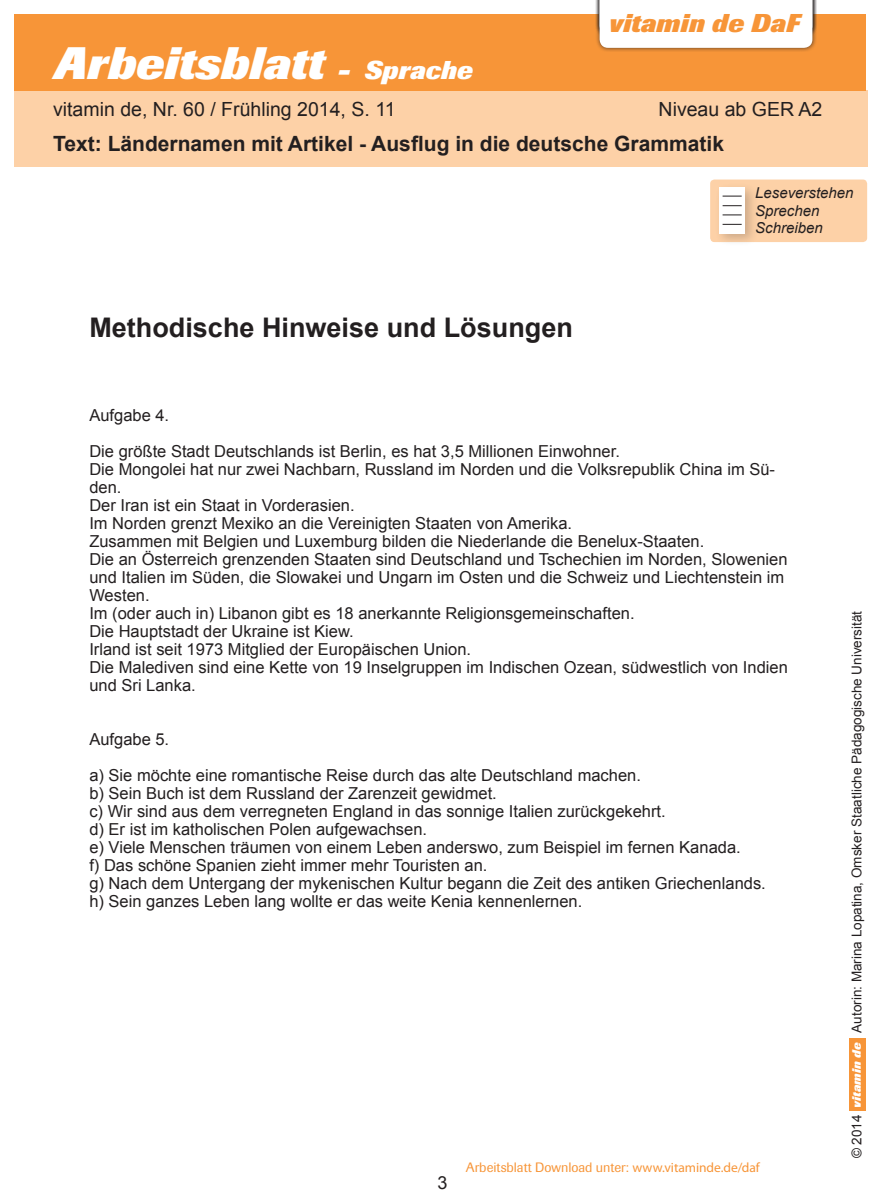
<style>
.page{position:relative;width:881px;height:1204px;background:#fff}
.page>*{position:absolute;margin:0;border:0;box-sizing:border-box;transform-origin:0 0}
.t1{font:italic 800 45px "Imago";letter-spacing:.005em;color:#fff}
.t2{font:700 27px "Arial";color:#231f20}
.t3{font:italic 800 25.5px "Imago";letter-spacing:.005em;color:#fff}
.t4{font:italic 800 25.5px "Imago";letter-spacing:.005em;color:#f79538}
.t5{font:700 21px "Arial";color:#231f20}
.t6{font:19.5px "Arial";color:#231f20}
.t7{font:18px "Arial";color:#231f20}
.t8{font:16.5px/18px "Arial";color:#231f20}
.t9{font:italic 15px/17.2px "Arial";color:#231f20}
.t10{font:13.5px "Arial";color:#231f20}
.t11{font:13.5px "Imago";color:#f79538}
.t12{font:italic 800 12px "Imago";color:#fff}
.s1{font-family:"Myriad Pro"}
</style>
<div class="page">
<div style="left:848px;top:1038px;width:17px;height:72px;background:#f79538"></div>
<div style="left:14px;top:90px;width:852px;height:77px;background:#fdd1a7"></div>
<div style="left:15px;top:14px;width:850px;height:76px;background:#f79538"></div>
<div style="left:594px;top:0;width:222px;height:52px;background:#231f20;opacity:.7"></div>
<div style="left:599px;top:0;width:213px;height:48px;background:#fff"></div>
<div style="left:709px;top:179px;width:157px;height:63px;background:#fdd1a7;border-radius:4px"></div>
<div style="left:713px;top:182px;width:44px;height:64px;background:#231f20;opacity:.22"></div>
<div style="left:719px;top:187px;width:25px;height:46px;background:#fff"></div>
<svg style="left:722px;top:205px;width:19px;height:1px"></svg>
<svg style="left:722px;top:215px;width:19px;height:1px"></svg>
<svg style="left:722px;top:224px;width:19px;height:1px"></svg>
<svg style="left:722px;top:196px;width:19px;height:1px"></svg>
<h1 class="t1" style="left:54px;top:37px;width:272px">Arbeitsblatt</h1>
<h3 class="t3" style="left:337px;top:55px;width:136px">- Sprache</h3>
<h3 class="t3" style="left:357px;top:55px;width:184px">Thema Schule</h3>
<h3 class="t4" style="left:608px;top:1px;width:192px">vitamin de DaF</h3>
<p class="t6" style="left:53px;top:96px;width:344px">vitamin de, Nr. 60 / Frühling 2014, S. 11</p>
<p class="t6" style="left:658px;top:96px;width:165px">Niveau ab GER A2</p>
<p class="t5" style="left:53px;top:129px;width:672px">Text: Ländernamen mit Artikel - Ausflug in die deutsche Grammatik</p>
<p class="t9" style="left:754px;top:185px;width:100px">Leseverstehen<br>Sprechen<br>Schreiben</p>
<h2 class="t2" style="left:89px;top:309px;width:485px">Methodische Hinweise und Lösungen</h2>
<p class="t8" style="left:89px;top:397px;width:532px;line-height:36px">Aufgabe 4.<br>Die größte Stadt Deutschlands ist Berlin, es hat 3,5 Millionen Einwohner.</p>
<p class="t8" style="left:89px;top:460px;width:699px">Die Mongolei hat nur zwei Nachbarn, Russland im Norden und die Volksrepublik China im Sü&shy;den.<br>Der Iran ist ein Staat in Vorderasien.<br>Im Norden grenzt Mexiko an die Vereinigten Staaten von Amerika.<br>Zusammen mit Belgien und Luxemburg bilden die Niederlande die Benelux-Staaten.<br>Die an Österreich grenzenden Staaten sind Deutschland und Tschechien im Norden, Slowenien und Italien im Süden, die Slowakei und Ungarn im Osten und die Schweiz und Liechtenstein im Westen.<br>Im (oder auch in) Libanon gibt es 18 anerkannte Religionsgemeinschaften.<br>Die Hauptstadt der Ukraine ist Kiew.<br>Irland ist seit 1973 Mitglied der Europäischen Union.<br>Die Malediven sind eine Kette von 19 Inselgruppen im Indischen Ozean, südwestlich von Indien und Sri Lanka.</p>
<p class="t8" style="left:89px;top:721px;width:553px;line-height:36px">Aufgabe 5.<br>a) Sie möchte eine romantische Reise durch das alte Deutschland machen.</p>
<p class="t8" style="left:89px;top:784px;width:677px">b) Sein Buch ist dem Russland der Zarenzeit gewidmet.<br>c) Wir sind aus dem verregneten England in das sonnige Italien zurückgekehrt.<br>d) Er ist im katholischen Polen aufgewachsen.<br>e) Viele Menschen träumen von einem Leben anderswo, zum Beispiel im fernen Kanada.<br>f) Das schöne Spanien zieht immer mehr Touristen an.<br>g) Nach dem Untergang der mykenischen Kultur begann die Zeit des antiken Griechenlands. h) Sein ganzes Leben lang wollte er das weite Kenia kennenlernen.</p>
<p class="t7" style="left:437px;top:1171px;width:12px">3</p>
<p class="t11" style="left:465px;top:1159px;width:295px">Arbeitsblatt Download unter: <span class="s1">www.vitaminde.de/daf</span></p>
<p class="t10" style="left:847px;top:1032px;width:423px;rotate:-90deg">Autorin: Marina Lopatina, Omsker Staatliche Pädagogische Universität</p>
<p class="t12" style="left:849px;top:1107px;width:66px;rotate:-90deg">vitamin de</p>
<p class="t10" style="left:847px;top:1158px;width:45px;rotate:-90deg">© 2014</p>
</div>
